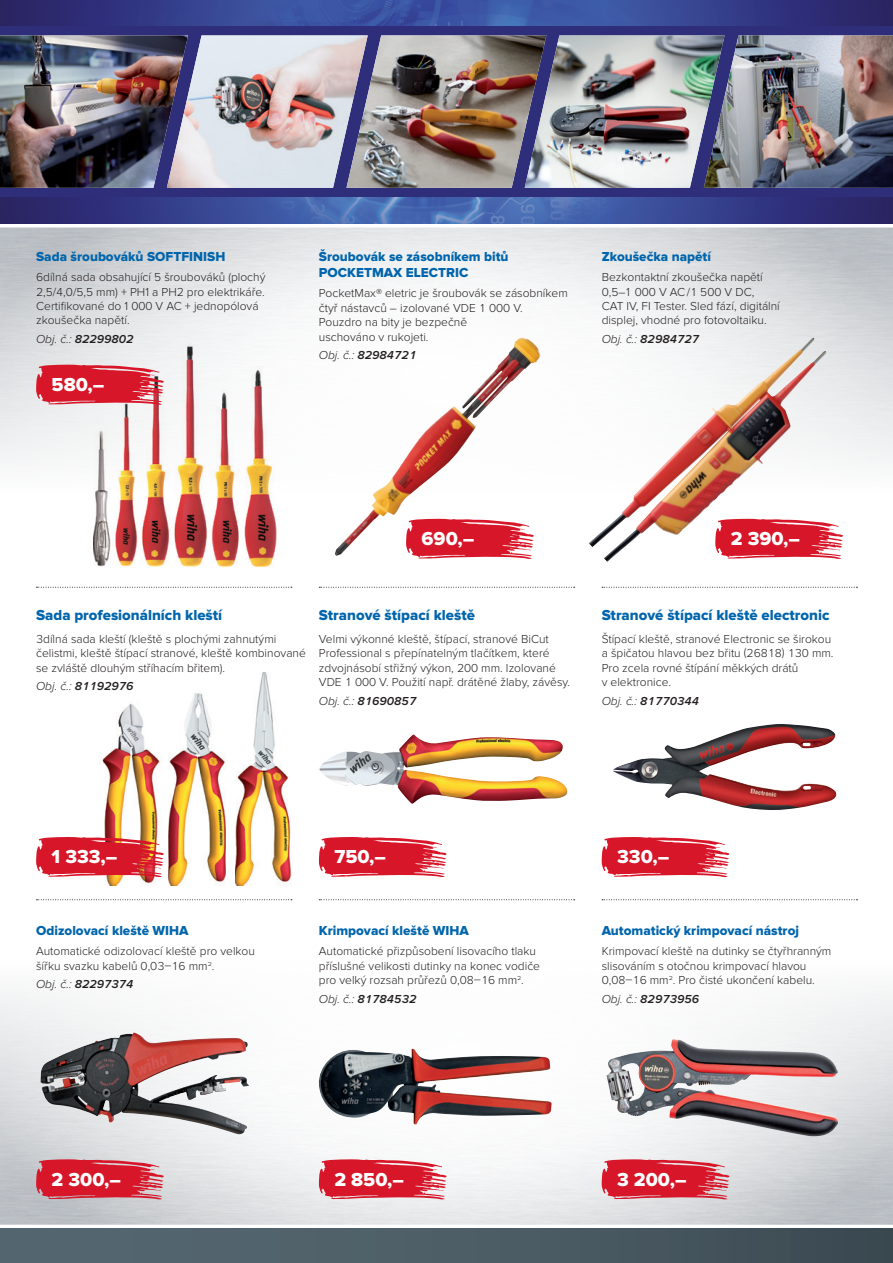
<style>
.page{position:relative;width:893px;height:1263px;background:#fff}
.page>*{position:absolute;margin:0;border:0;box-sizing:border-box;transform-origin:0 0}
.t1{font:19.5px "Proxima Nova Extrabld";color:#fff}
.t2{font:15px "Proxima Nova Extrabld";color:#0065ac}
.t3{font:13.5px/16.2px "Proxima Nova Extrabld";color:#0065ac}
.t4{font:300 12px/14.4px "Proxima Nova";color:#231f20}
.t5{font:italic 600 12px "Proxima Nova";color:#231f20}
.s1{font-weight:300}
</style>
<div class="page">
<img style="left:102px;top:693px;width:124px;height:192px">
<img style="left:236px;top:672px;width:56px;height:213px">
<img style="left:0;top:227px;width:893px;height:234px">
<img style="left:94px;top:343px;width:185px;height:225px">
<svg style="left:0;top:0;width:893px;height:27px;background:#2d2c73"></svg>
<img style="left:145px;top:0;width:603px;height:27px">
<svg style="left:0;top:197px;width:893px;height:26px;background:#2d2b72"></svg>
<img style="left:145px;top:197px;width:603px;height:26px">
<img style="left:0;top:992px;width:893px;height:233px">
<img style="left:40px;top:1032px;width:207px;height:102px">
<div style="left:0;top:27px;width:893px;height:170px;background:#2f2e7b"></div>
<img style="left:0;top:35px;width:893px;height:153px">
<img style="left:346px;top:35px;width:200px;height:153px">
<div style="left:0;top:1229px;width:893px;height:34px;background:linear-gradient(to right,#586a74,#3e4d55)"></div>
<svg style="left:319px;top:1159px;width:128px;height:40px;background:#dc4453"></svg>
<svg style="left:602px;top:1159px;width:127px;height:40px;background:#d9404e"></svg>
<svg style="left:36px;top:1159px;width:128px;height:40px;background:#d63e4d"></svg>
<img style="left:319px;top:1049px;width:233px;height:75px">
<img style="left:606px;top:1040px;width:232px;height:96px">
<svg style="left:417px;top:523px;width:117px;height:36px"></svg>
<svg style="left:826px;top:523px;width:17px;height:36px"></svg>
<svg style="left:36px;top:837px;width:128px;height:40px;background:#db3c45"></svg>
<img style="left:335px;top:337px;width:186px;height:219px">
<img style="left:589px;top:338px;width:237px;height:224px">
<svg style="left:36px;top:365px;width:128px;height:40px;background:#da404f"></svg>
<svg style="left:602px;top:837px;width:127px;height:40px;background:#de4554"></svg>
<img style="left:613px;top:724px;width:223px;height:86px">
<img style="left:319px;top:735px;width:248px;height:69px">
<svg style="left:319px;top:837px;width:128px;height:40px;background:#df4755"></svg>
<svg style="left:37px;top:587px;width:255px;height:1px"></svg>
<svg style="left:319px;top:587px;width:256px;height:1px"></svg>
<svg style="left:602px;top:587px;width:255px;height:1px"></svg>
<svg style="left:37px;top:899px;width:255px;height:1px"></svg>
<svg style="left:319px;top:899px;width:256px;height:1px"></svg>
<svg style="left:602px;top:899px;width:255px;height:1px"></svg>
<p class="t3" style="left:36px;top:248px;width:191px">Sada šroubováků SOFTFINISH</p>
<p class="t4" style="left:36px;top:271px;width:231px">6dílná sada obsahující 5 šroubováků (plochý 2,5/4,0/5,5 mm) + PH1 a PH2 pro elektrikáře.<br>Certifikované do 1 000 V AC + jednopólová zkoušečka napětí.</p>
<p class="t5" style="left:36px;top:334px;width:99px"><span class="s1">Obj. č.:</span> 82299802</p>
<h1 class="t1" style="left:52px;top:376px;width:54px">580,–</h1>
<p class="t3" style="left:319px;top:248px;width:191px">Šroubovák se zásobníkem bitů<br>POCKETMAX ELECTRIC</p>
<p class="t4" style="left:319px;top:287px;width:250px">PocketMax® eletric je šroubovák se zásobníkem čtyř nástavců – izolované VDE 1 000 V.<br>Pouzdro na bity je bezpečně<br>uschováno v rukojeti.</p>
<p class="t5" style="left:319px;top:350px;width:99px"><span class="s1">Obj. č.:</span> 82984721</p>
<p class="t3" style="left:602px;top:248px;width:111px">Zkoušečka napětí</p>
<p class="t4" style="left:602px;top:271px;width:180px">Bezkontaktní zkoušečka napětí<br>0,5–1 000 V AC/1 500 V DC,<br>CAT IV, FI Tester. Sled fází, digitální displej, vhodné pro fotovoltaiku.</p>
<p class="t5" style="left:602px;top:334px;width:99px"><span class="s1">Obj. č.:</span> 82984727</p>
<h1 class="t1" style="left:422px;top:530px;width:54px">690,–</h1>
<h1 class="t1" style="left:731px;top:530px;width:71px">2 390,–</h1>
<p class="t2" style="left:36px;top:608px;width:188px">Sada profesionálních kleští</p>
<p class="t4" style="left:36px;top:632px;width:271px">3dílná sada kleští (kleště s plochými zahnutými čelistmi, kleště štípací stranové, kleště kombinované se zvláště dlouhým stříhacím břitem).</p>
<p class="t5" style="left:36px;top:681px;width:99px"><span class="s1">Obj. č.:</span> 81192976</p>
<p class="t2" style="left:319px;top:608px;width:158px">Stranové štípací kleště</p>
<p class="t4" style="left:319px;top:632px;width:253px">Velmi výkonné kleště, štípací, stranové BiCut Professional s přepínatelným tlačítkem, které zdvojnásobí střižný výkon, 200 mm. Izolované VDE 1 000 V. Použití např. drátěné žlaby, závěsy.</p>
<p class="t5" style="left:319px;top:695px;width:99px"><span class="s1">Obj. č.:</span> 81690857</p>
<p class="t2" style="left:602px;top:608px;width:229px">Stranové štípací kleště electronic</p>
<p class="t4" style="left:602px;top:632px;width:233px">Štípací kleště, stranové Electronic se širokou a špičatou hlavou bez břitu (26818) 130 mm.<br>Pro zcela rovné štípání měkkých drátů<br>v elektronice.</p>
<p class="t5" style="left:602px;top:695px;width:99px"><span class="s1">Obj. č.:</span> 81770344</p>
<h1 class="t1" style="left:52px;top:848px;width:67px">1 333,–</h1>
<p class="t3" style="left:36px;top:922px;width:154px">Odizolovací kleště WIHA</p>
<p class="t4" style="left:36px;top:945px;width:220px">Automatické odizolovací kleště pro velkou šířku svazku kabelů 0,03–16 mm<sup>2</sup>.</p>
<p class="t5" style="left:36px;top:979px;width:99px"><span class="s1">Obj. č.:</span> 82297374</p>
<h1 class="t1" style="left:334px;top:848px;width:53px">750,–</h1>
<p class="t3" style="left:319px;top:922px;width:151px">Krimpovací kleště WIHA</p>
<p class="t4" style="left:319px;top:945px;width:223px">Automatické přizpůsobení lisovacího tlaku příslušné velikosti dutinky na konec vodiče pro velký rozsah průřezů 0,08–16 mm<sup>2</sup>.</p>
<p class="t5" style="left:319px;top:993px;width:99px"><span class="s1">Obj. č.:</span> 81784532</p>
<h1 class="t1" style="left:617px;top:848px;width:54px">330,–</h1>
<p class="t3" style="left:602px;top:922px;width:199px">Automatický krimpovací nástroj</p>
<p class="t4" style="left:602px;top:945px;width:231px">Krimpovací kleště na dutinky se čtyřhranným slisováním s otočnou krimpovací hlavou<br>0,08–16 mm<sup>2</sup>. Pro čisté ukončení kabelu.</p>
<p class="t5" style="left:602px;top:993px;width:99px"><span class="s1">Obj. č.:</span> 82973956</p>
<h1 class="t1" style="left:52px;top:1170px;width:71px">2 300,–</h1>
<h1 class="t1" style="left:334px;top:1170px;width:71px">2 850,–</h1>
<h1 class="t1" style="left:617px;top:1170px;width:71px">3 200,–</h1>
</div>
